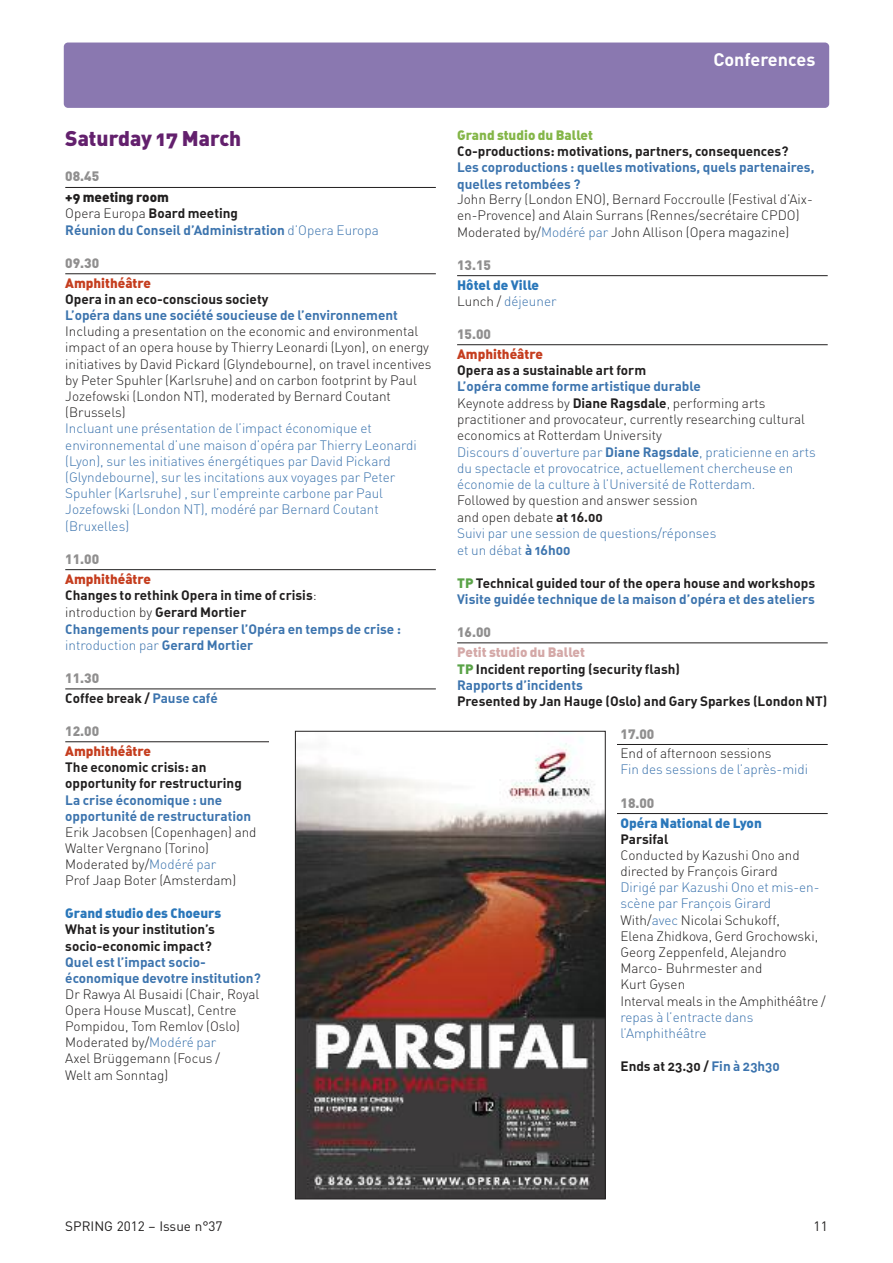
<style>
.page{position:relative;width:893px;height:1263px;background:#fff}
.page>*{position:absolute;margin:0;border:0;box-sizing:border-box;transform-origin:0 0}
.t1{font:21px "DIN Black Alternate";color:#63206d}
.t2{font:700 18px "DIN";color:#fff}
.t3{font:13.5px/16.2px "DIN Light Alternate";color:#211f1f}
.t4{font:13.5px/16.2px "DIN Light Alternate";color:#3c74ae}
.t5{font:13.5px/16.2px "DIN Bold Alternate";color:#3c74ae}
.t6{font:13.5px/16.2px "DIN Bold Alternate";color:#211f1f}
.t7{font:13.5px "DIN Black Alternate";color:#2a77ba}
.t8{font:900 13.5px "DIN";color:#908f8f}
.t9{font:13.5px "DIN Black Alternate";color:#c53d1e}
.t10{font:13.5px "DIN";color:#211f1f}
.t11{font:13.5px "DIN Black Alternate";color:#84b648}
.t12{font:13.5px "DIN Black Alternate";color:#d4a8a7}
.t13{font:13.5px "DIN Black Alternate";color:#211f1f}
.s1{font-family:"DIN Light Alternate";color:#211f1f}
.s2{color:#211f1f}
.s3{font-family:"DIN Light Alternate"}
.s4{font-family:"DIN Bold Alternate"}
.s5{color:#3c74ae}
.s6{font-family:"DIN Bold Alternate";color:#211f1f}
.s7{font-family:"DIN Bold Alternate";color:#3c74ae}
.s8{font-family:"DIN Black Alternate";color:#5aa348}
</style>
<div class="page">
<hr style="left:65px;top:187px;width:371px;height:1px;background:#211f1f">
<hr style="left:65px;top:273px;width:371px;height:1px;background:#211f1f">
<hr style="left:65px;top:569px;width:371px;height:1px;background:#211f1f">
<hr style="left:65px;top:688px;width:371px;height:1px;background:#211f1f">
<hr style="left:65px;top:741px;width:371px;height:1px;background:#211f1f">
<hr style="left:457px;top:275px;width:371px;height:1px;background:#211f1f">
<hr style="left:457px;top:344px;width:371px;height:1px;background:#211f1f">
<hr style="left:457px;top:642px;width:371px;height:1px;background:#211f1f">
<hr style="left:457px;top:744px;width:371px;height:1px;background:#211f1f">
<hr style="left:457px;top:813px;width:371px;height:1px;background:#211f1f">
<div style="left:64px;top:43px;width:765px;height:65px;background:#8a78b0;border-radius:4px"></div>
<div style="left:269px;top:733px;width:347px;height:16px;background:#fff"></div>
<hr style="left:463px;top:811px;width:154px;height:4px;background:#fff">
<img style="left:297px;top:743px;width:306px;height:454px">
<div style="left:295px;top:731px;width:310px;height:468px;border:1px solid #211f1f"></div>
<h1 class="t1" style="left:65px;top:127px;width:178px">Saturday 17 March</h1>
<p class="t8" style="left:65px;top:169px;width:35px">08.45</p>
<p class="t13" style="left:65px;top:189px;width:105px">+9 meeting room</p>
<p class="t5" style="left:65px;top:205px;width:315px;line-height:16.8px"><span class="s1">Opera Europa</span> <span class="s2">Board meeting<br></span>Réunion du Conseil d’Administration <span class="s3">d’Opera Europa</span></p>
<p class="t8" style="left:65px;top:255px;width:35px">09.30</p>
<p class="t9" style="left:65px;top:276px;width:87px">Amphithéâtre</p>
<p class="t6" style="left:65px;top:292px;width:205px">Opera in an eco-conscious society</p>
<p class="t5" style="left:65px;top:308px;width:334px">L’opéra dans une société soucieuse de l’environnement</p>
<p class="t3" style="left:65px;top:323px;width:368px">Including a presentation on the economic and environmental impact of an opera house by Thierry Leonardi (Lyon), on energy initiatives by David Pickard (Glyndebourne), on travel incentives by Peter Spuhler (Karlsruhe) and on carbon footprint by Paul Jozefowski (London NT), moderated by Bernard Coutant (Brussels)</p>
<p class="t4" style="left:65px;top:421px;width:353px">Incluant une présentation de l’impact économique et environnemental d’une maison d’opéra par Thierry Leonardi (Lyon), sur les initiatives énergétiques par David Pickard (Glyndebourne), sur les incitations aux voyages par Peter Spuhler (Karlsruhe) , sur l’empreinte carbone par Paul Jozefowski (London NT), modéré par Bernard Coutant (Bruxelles)</p>
<p class="t8" style="left:65px;top:551px;width:35px">11.00</p>
<p class="t9" style="left:65px;top:572px;width:87px">Amphithéâtre</p>
<p class="t6" style="left:65px;top:587px;width:253px">Changes to rethink Opera in time of crisis<span class="s3">:</span></p>
<p class="t3" style="left:65px;top:604px;width:183px">introduction by <span class="s4">Gerard Mortier</span></p>
<p class="t5" style="left:65px;top:621px;width:337px">Changements pour repenser l’Opéra en temps de crise :</p>
<p class="t4" style="left:65px;top:637px;width:190px">introduction par <span class="s4">Gerard Mortier</span></p>
<p class="t8" style="left:65px;top:670px;width:35px">11.30</p>
<p class="t6" style="left:65px;top:690px;width:154px">Coffee break / <span class="s5">Pause café</span></p>
<p class="t8" style="left:65px;top:723px;width:35px">12.00</p>
<p class="t9" style="left:65px;top:744px;width:87px">Amphithéâtre</p>
<p class="t6" style="left:65px;top:759px;width:178px">The economic crisis: an opportunity for restructuring</p>
<p class="t5" style="left:65px;top:792px;width:188px">La crise économique : une opportunité de restructuration</p>
<p class="t3" style="left:65px;top:824px;width:193px">Erik Jacobsen (Copenhagen) and<br>Walter Vergnano (Torino)<br>Moderated by/<span class="s5">Modéré par<br></span>Prof Jaap Boter (Amsterdam)</p>
<p class="t7" style="left:65px;top:906px;width:158px">Grand studio des Choeurs</p>
<p class="t6" style="left:65px;top:921px;width:151px">What is your institution’s socio-economic impact?</p>
<p class="t5" style="left:65px;top:954px;width:197px">Quel est l’impact socio&shy;économique devotre institution?</p>
<p class="t3" style="left:65px;top:986px;width:196px">Dr Rawya Al Busaidi (Chair, Royal<br>Opera House Muscat), Centre<br>Pompidou, Tom Remlov (Oslo)<br>Moderated by/<span class="s5">Modéré par<br></span>Axel Brüggemann (Focus /<br>Welt am Sonntag)</p>
<h2 class="t2" style="left:713px;top:50px;width:103px">Conferences</h2>
<p class="t11" style="left:457px;top:127px;width:137px">Grand studio du Ballet</p>
<p class="t6" style="left:457px;top:143px;width:333px">Co-productions: motivations, partners, consequences?</p>
<p class="t5" style="left:457px;top:160px;width:359px">Les coproductions : quelles motivations, quels partenaires, quelles retombées ?</p>
<p class="t3" style="left:457px;top:191px;width:357px">John Berry (London ENO), Bernard Foccroulle (Festival d’Aix&shy;en-Provence) and Alain Surrans (Rennes/secrétaire CPDO)<br>Moderated by/<span class="s5">Modéré par</span> John Allison (Opera magazine)</p>
<p class="t8" style="left:457px;top:257px;width:35px">13.15</p>
<p class="t7" style="left:457px;top:278px;width:84px">Hôtel de Ville</p>
<p class="t4" style="left:457px;top:293px;width:101px"><span class="s2">Lunch /</span> déjeuner</p>
<p class="t8" style="left:457px;top:326px;width:35px">15.00</p>
<p class="t9" style="left:457px;top:347px;width:87px">Amphithéâtre</p>
<p class="t6" style="left:457px;top:362px;width:191px">Opera as a sustainable art form</p>
<p class="t5" style="left:457px;top:379px;width:245px">L’opéra comme forme artistique durable</p>
<p class="t4" style="left:457px;top:395px;width:360px"><span class="s2">Keynote address by</span> <span class="s6">Diane Ragsdale</span><span class="s2">, performing arts practitioner and provocateur, currently researching cultural economics at Rotterdam University<br></span>Discours d’ouverture par <span class="s4">Diane Ragsdale</span>, praticienne en arts du spectacle et provocatrice, actuellement chercheuse en économie de la culture à l’Université de Rotterdam.</p>
<p class="t3" style="left:457px;top:492px;width:261px">Followed by question and answer session and open debate <span class="s4">at 16.00<br></span><span class="s5">Suivi par une session de questions/réponses et un débat</span> <span class="s7">à 16h00</span></p>
<p class="t5" style="left:457px;top:575px;width:359px"><span class="s8">TP</span> <span class="s2">Technical guided tour of the opera house and workshops<br></span>Visite guidée technique de la maison d’opéra et des ateliers</p>
<p class="t8" style="left:457px;top:624px;width:35px">16.00</p>
<p class="t12" style="left:457px;top:645px;width:129px">Petit studio du Ballet</p>
<p class="t6" style="left:457px;top:661px;width:224px"><span class="s8">TP</span> Incident reporting (security flash)<br><span class="s5">Rapports d’incidents</span></p>
<p class="t6" style="left:457px;top:693px;width:372px">Presented by Jan Hauge (Oslo) and Gary Sparkes (London NT)</p>
<p class="t8" style="left:620px;top:726px;width:35px">17.00</p>
<p class="t3" style="left:620px;top:745px;width:153px">End of afternoon sessions</p>
<p class="t4" style="left:620px;top:762px;width:189px">Fin des sessions de l’après-midi</p>
<p class="t8" style="left:620px;top:795px;width:35px">18.00</p>
<p class="t7" style="left:620px;top:815px;width:143px">Opéra National de Lyon</p>
<p class="t6" style="left:620px;top:831px;width:50px">Parsifal</p>
<p class="t3" style="left:620px;top:847px;width:181px">Conducted by Kazushi Ono and directed by François Girard</p>
<p class="t3" style="left:620px;top:879px;width:207px"><span class="s5">Dirigé par Kazushi Ono et mis-en&shy;scène par François Girard<br></span>With/<span class="s5">avec</span> Nicolai Schukoff,<br>Elena Zhidkova, Gerd Grochowski,<br>Georg Zeppenfeld, Alejandro<br>Marco- Buhrmester and<br>Kurt Gysen<br>Interval meals in the Amphithéâtre /</p>
<p class="t4" style="left:620px;top:1009px;width:135px">repas à l’entracte dans l’Amphithéâtre</p>
<p class="t6" style="left:620px;top:1058px;width:161px">Ends at 23.30 / <span class="s5">Fin à 23h30</span></p>
<p class="t10" style="left:65px;top:1218px;width:159px">SPRING 2012 – Issue n°37</p>
<p class="t10" style="left:814px;top:1218px;width:16px">11</p>
</div>
